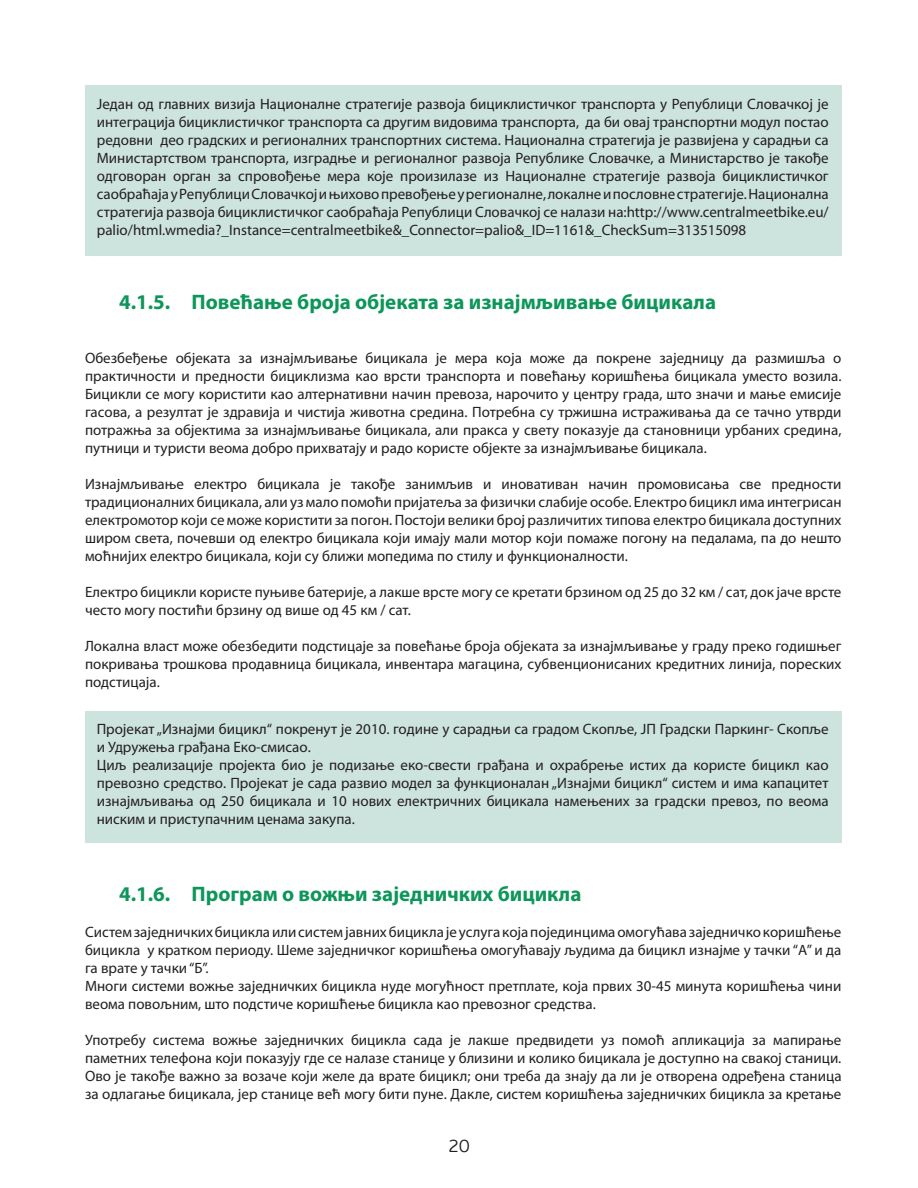
<style>
.page{position:relative;width:918px;height:1188px;background:#fff}
.page>*{position:absolute;margin:0;border:0;box-sizing:border-box;transform-origin:0 0}
.Podnaslovi{font:700 21px "Myriad Pro";color:#0d965a}
.t1{font:300 18px "PF Beau Sans Pro";color:#231f20}
.Obican_tekst{font:15px/18px "Myriad Pro";color:#231f20;text-align:justify}
</style>
<div class="page">
<div style="left:85px;top:85px;width:756px;height:170px;background:#cde3de"></div>
<div style="left:85px;top:712px;width:756px;height:131px;background:#cde3de"></div>
<p class="Obican_tekst" style="left:97px;top:95px;width:734px">Један од главних визија Националне стратегије развоја бициклистичког транспорта у Републици Словачкој је интеграција бициклистичког транспорта са другим видовима транспорта, да би овај транспортни модул постао редовни део градских и регионалних транспортних система. Национална стратегија је развијена у сарадњи са Министартством транспорта, изградње и регионалног развоја Републике Словачке, а Министарство је такође одговоран орган за спровођење мера које произилазе из Националне стратегије развоја бициклистичког саобраћаја у Републици Словачкој и њихово превођење у регионалне, локалне и пословне стратегије. Национална стратегија развоја бициклистичког саобраћаја Републици Словачкој се налази на:http://www.centralmeetbike.eu/ palio/html.wmedia?_Instance=centralmeetbike&amp;_Connector=palio&amp;_ID=1161&amp;_CheckSum=313515098</p>
<p class="Podnaslovi" style="left:119px;top:288px;width:599px">4.1.5. Повећање броја објеката за изнајмљивање бицикала</p>
<p class="Obican_tekst" style="left:85px;top:349px;width:758px">Обезбеђење објеката за изнајмљивање бицикала је мера која може да покрeне заједницу да размишља о практичности и предности бициклизма као врсти транспорта и повећању коришћења бицикала уместо возила.<br>Бицикли се могу користити као алтернативни начин превоза, нарочито у центру града, што значи и мање емисије гасова, а резултат је здравија и чистија животна средина. Потребна су тржишна истраживања да се тачно утврди потражња за објектима за изнајмљивање бицикала, али пракса у свету показује да становници урбаних средина, путници и туристи веома добро прихватају и радо користе објекте за изнајмљивање бицикала.</p>
<p class="Obican_tekst" style="left:85px;top:475px;width:758px">Изнајмљивање електро бицикала је такође занимљив и иновативан начин промовисања све предности традиционалних бицикала, али уз мало помоћи пријатеља за физички слабије особе. Електро бицикл има интегрисан електромотор који се може користити за погон. Постоји велики број различитих типова електро бицикала доступних широм света, почевши од електро бицикала који имају мали мотор који помаже погону на педалама, па до нешто моћнијих електро бицикала, који су ближи мопедима по стилу и функционалности.</p>
<p class="Obican_tekst" style="left:85px;top:583px;width:758px">Електро бицикли користе пуњиве батерије, а лакше врсте могу се кретати брзином од 25 до 32 км / сат, док јаче врсте често могу постићи брзину од више од 45 км / сат.</p>
<p class="Obican_tekst" style="left:85px;top:637px;width:758px">Локална власт може обезбедити подстицаје за повећање броја објеката за изнајмљивање у граду преко годишњег покривања трошкова продавница бицикала, инвентара магацина, субвенционисаних кредитних линија, пореских подстицаја.</p>
<p class="Obican_tekst" style="left:97px;top:720px;width:733px">Пројекат „Изнајми бицикл“ покренут је 2010. године у сарадњи са градом Скопље, ЈП Градски Паркинг- Скопље и Удружења грађана Еко-смисао.</p>
<p class="Obican_tekst" style="left:97px;top:756px;width:733px">Циљ реализације пројекта био је подизање еко-свести грађана и охрабрење истих да користе бицикл као превозно средство. Пројекат је сада развио модел за функционалан „Изнајми бицикл“ систем и има капацитет изнајмљивања од 250 бицикала и 10 нових електричних бицикала намењених за градски превоз, по веома ниским и приступачним ценама закупа.</p>
<p class="Podnaslovi" style="left:119px;top:881px;width:464px">4.1.6. Програм о вожњи заједничких бицикла</p>
<p class="Obican_tekst" style="left:85px;top:923px;width:758px">Систем заједничких бицикла или систем јавних бицикла је услуга која појединцима омогућава заједничко коришћење бицикла у кратком периоду. Шеме заједничког коришћења омогућавају људима да бицикл изнајме у тачки “А” и да га врате у тачки “Б”.</p>
<p class="Obican_tekst" style="left:85px;top:977px;width:758px">Многи системи вожње заједничких бицикла нуде могућност претплате, која првих 30-45 минута коришћења чини веома повољним, што подстиче коришћење бицикла као превозног средства.</p>
<p class="Obican_tekst" style="left:85px;top:1031px;width:758px">Употребу система вожње заједничких бицикла сада је лакше предвидети уз помоћ апликација за мапирање паметних телефона који показују где се налазе станице у близини и колико бицикала је доступно на свакој станици.<br>Ово је такође важно за возаче који желе да врате бицикл; они треба да знају да ли је отворена одређена станица за одлагање бицикала, јер станице већ могу бити пуне. Дакле, систем коришћења заједничких бицикла за кретање</p>
<p class="t1" style="left:449px;top:1136px;width:22px">20</p>
</div>
